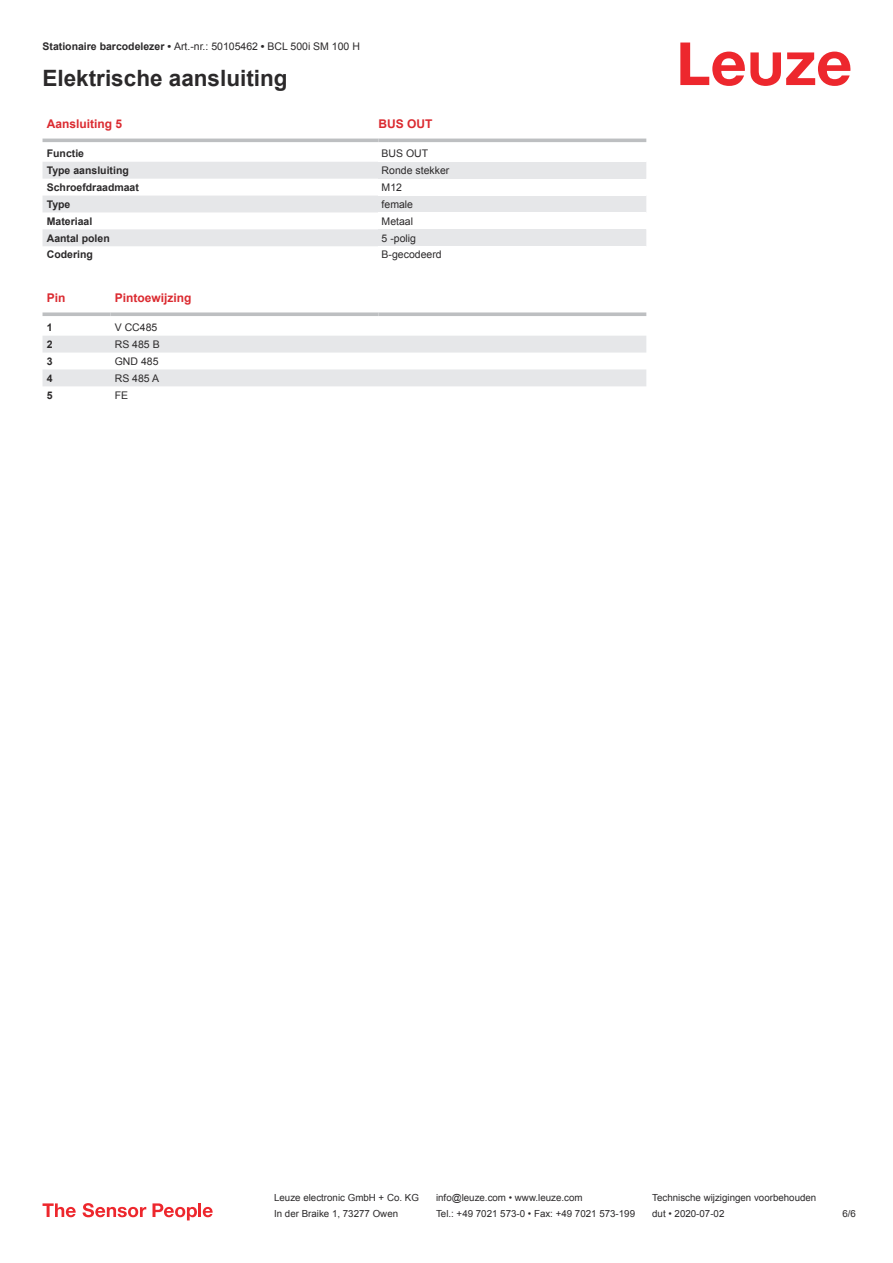
<style>
.page{position:relative;width:893px;height:1263px;background:#fff}
.page>*{position:absolute;margin:0;border:0;box-sizing:border-box;transform-origin:0 0}
.t1{font:700 22.5px "Arial";color:#2b292a}
.t2{font:700 12px "Arial";color:#db2a30}
.t3{font:10.5px "Arial";color:#2b292a}
.t4{font:700 10.5px "Arial";color:#2b292a}
.t5{font:9.75px "Arial";color:#2b292a}
.s1{font-weight:700}
</style>
<div class="page">
<svg style="left:680px;top:43px;width:170px;height:43px"></svg>
<svg style="left:43px;top:138px;width:603px;height:1px"></svg>
<svg style="left:43px;top:162px;width:335px;height:84px;fill:#e6e7e9"></svg>
<hr style="left:43px;top:139px;width:335px;height:3px;background:#bdbfc1">
<hr style="left:378px;top:139px;width:268px;height:3px;background:#bdbfc1">
<div style="left:378px;top:162px;width:268px;height:17px;background:#e6e7e9"></div>
<div style="left:378px;top:196px;width:268px;height:16px;background:#e6e7e9"></div>
<div style="left:378px;top:229px;width:268px;height:17px;background:#e6e7e9"></div>
<svg style="left:43px;top:336px;width:603px;height:50px"></svg>
<svg style="left:43px;top:312px;width:68px;height:4px"></svg>
<svg style="left:111px;top:312px;width:267px;height:4px"></svg>
<svg style="left:378px;top:312px;width:268px;height:4px"></svg>
<svg style="left:43px;top:1203px;width:33px;height:14px"></svg>
<svg style="left:83px;top:1203px;width:63px;height:14px"></svg>
<svg style="left:153px;top:1203px;width:44px;height:17px"></svg>
<hr style="left:198px;top:1203px;width:3px;height:14px;background:#ed272d">
<svg style="left:203px;top:1207px;width:10px;height:10px"></svg>
<p class="t3" style="left:43px;top:43px;width:319px"><span class="s1">Stationaire barcodelezer •</span> Art.-nr.: 50105462 <span class="s1">•</span> BCL 500i SM 100 H</p>
<h1 class="t1" style="left:43px;top:70px;width:247px">Elektrische aansluiting</h1>
<p class="t2" style="left:47px;top:119px;width:77px">Aansluiting 5</p>
<p class="t2" style="left:378px;top:119px;width:55px">BUS OUT</p>
<p class="t4" style="left:47px;top:149px;width:39px">Functie</p>
<p class="t3" style="left:382px;top:149px;width:48px">BUS OUT</p>
<p class="t4" style="left:47px;top:166px;width:84px">Type aansluiting</p>
<p class="t3" style="left:382px;top:166px;width:69px">Ronde stekker</p>
<p class="t4" style="left:47px;top:183px;width:94px">Schroefdraadmaat</p>
<p class="t3" style="left:382px;top:183px;width:22px">M12</p>
<p class="t4" style="left:47px;top:200px;width:25px">Type</p>
<p class="t3" style="left:382px;top:200px;width:33px">female</p>
<p class="t4" style="left:47px;top:217px;width:47px">Materiaal</p>
<p class="t3" style="left:382px;top:217px;width:33px">Metaal</p>
<p class="t4" style="left:47px;top:234px;width:65px">Aantal polen</p>
<p class="t3" style="left:382px;top:234px;width:36px">5 -polig</p>
<p class="t4" style="left:47px;top:251px;width:48px">Codering</p>
<p class="t3" style="left:382px;top:251px;width:62px">B-gecodeerd</p>
<p class="t2" style="left:47px;top:293px;width:20px">Pin</p>
<p class="t2" style="left:115px;top:293px;width:78px">Pintoewijzing</p>
<p class="t4" style="left:47px;top:323px;width:7px">1</p>
<p class="t3" style="left:115px;top:323px;width:44px">V CC485</p>
<p class="t4" style="left:47px;top:340px;width:7px">2</p>
<p class="t3" style="left:115px;top:340px;width:46px">RS 485 B</p>
<p class="t4" style="left:47px;top:357px;width:7px">3</p>
<p class="t3" style="left:115px;top:357px;width:45px">GND 485</p>
<p class="t4" style="left:47px;top:374px;width:7px">4</p>
<p class="t3" style="left:115px;top:374px;width:46px">RS 485 A</p>
<p class="t4" style="left:47px;top:391px;width:7px">5</p>
<p class="t3" style="left:115px;top:391px;width:15px">FE</p>
<p class="t5" style="left:274px;top:1194px;width:146px">Leuze electronic GmbH + Co. KG</p>
<p class="t5" style="left:436px;top:1194px;width:148px">info@leuze.com • www.leuze.com</p>
<p class="t5" style="left:652px;top:1194px;width:166px">Technische wijzigingen voorbehouden</p>
<p class="t5" style="left:274px;top:1210px;width:126px">In der Braike 1, 73277 Owen</p>
<p class="t5" style="left:436px;top:1210px;width:201px">Tel.: +49 7021 573-0 • Fax: +49 7021 573-199</p>
<p class="t5" style="left:652px;top:1210px;width:74px">dut • 2020-07-02</p>
<p class="t5" style="left:842px;top:1210px;width:15px">6 /6</p>
</div>
